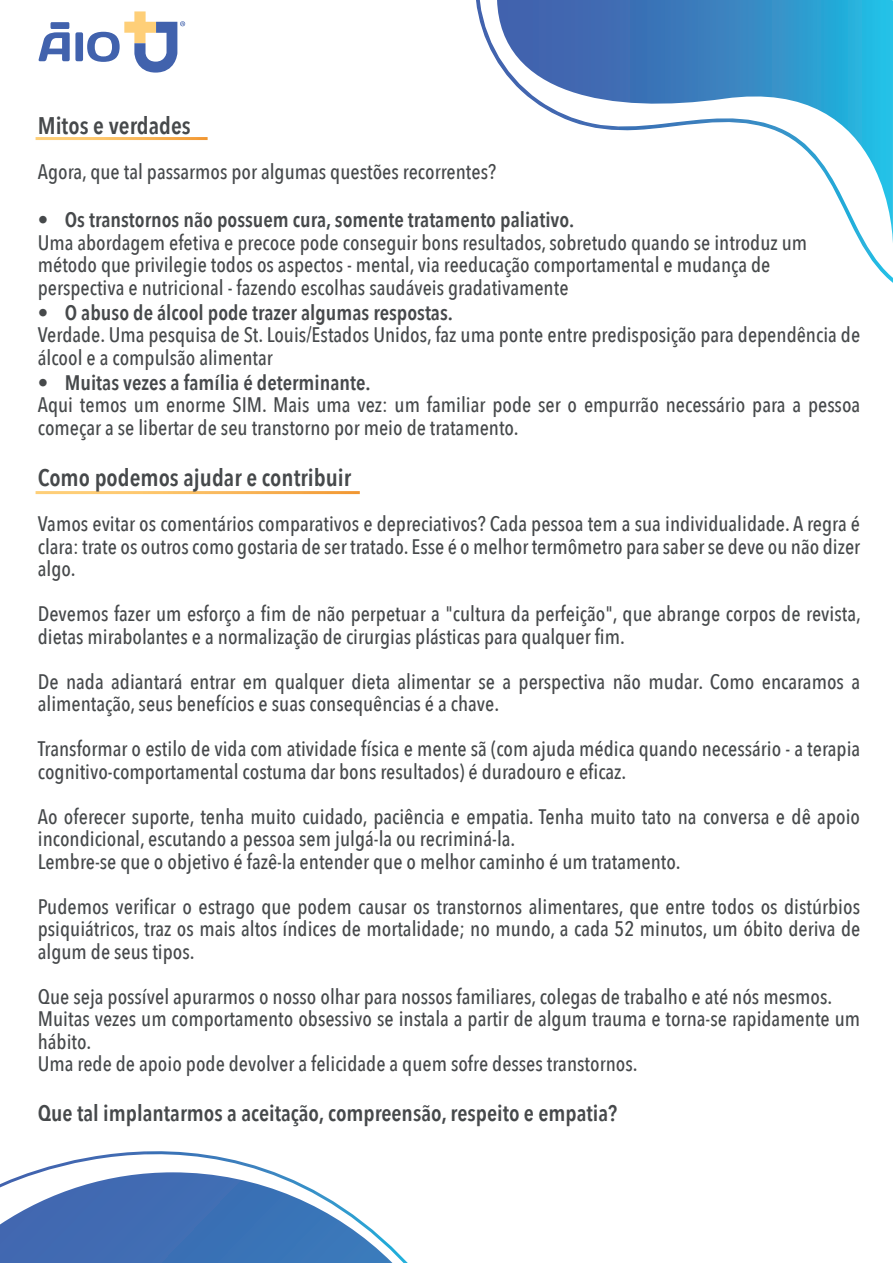
<style>
.page{position:relative;width:893px;height:1263px;background:#fff}
.page>*{position:absolute;margin:0;border:0;box-sizing:border-box;transform-origin:0 0}
.t1{font:600 24px "Avenir Next Condensed";color:#46494b}
.t2{font:600 22.5px "Avenir Next Condensed";color:#46494b}
.t3{font:500 21px/22.5px "Avenir Next Condensed";color:#46494b}
.t4{font:600 21px "Avenir Next Condensed";color:#46494b}
</style>
<div class="page">
<svg style="left:39px;top:11px;width:146px;height:62px"></svg>
<svg style="left:476px;top:0;width:417px;height:283px"></svg>
<svg style="left:497px;top:0;width:396px;height:245px"></svg>
<svg style="left:0;top:1151px;width:408px;height:112px"></svg>
<p class="t1" style="left:38px;top:105px;width:154px">Mitos e verdades</p>
<p class="t3" style="left:38px;top:161px;width:460px">Agora, que tal passarmos por algumas questões recorrentes?</p>
<p class="t4" style="left:38px;top:202px;width:538px">• Os transtornos não possuem cura, somente tratamento paliativo.</p>
<p class="t3" style="left:38px;top:231px;width:771px">Uma abordagem efetiva e precoce pode conseguir bons resultados, sobretudo quando se introduz um método que privilegie todos os aspectos - mental, via reeducação comportamental e mudança de perspectiva e nutricional - fazendo escolhas saudáveis gradativamente</p>
<p class="t4" style="left:38px;top:294px;width:417px">• O abuso de álcool pode trazer algumas respostas.</p>
<p class="t3" style="left:38px;top:324px;width:824px">Verdade. Uma pesquisa de St. Louis/Estados Unidos, faz uma ponte entre predisposição para dependência de álcool e a compulsão alimentar</p>
<p class="t4" style="left:38px;top:364px;width:334px">• Muitas vezes a família é determinante.</p>
<p class="t3" style="left:38px;top:394px;width:824px">Aqui temos um enorme SIM. Mais uma vez: um familiar pode ser o empurrão necessário para a pessoa começar a se libertar de seu transtorno por meio de tratamento.</p>
<p class="t1" style="left:38px;top:457px;width:315px">Como podemos ajudar e contribuir</p>
<p class="t3" style="left:38px;top:513px;width:824px;text-align:justify">Vamos evitar os comentários comparativos e depreciativos? Cada pessoa tem a sua individualidade. A regra é clara: trate os outros como gostaria de ser tratado. Esse é o melhor termômetro para saber se deve ou não dizer algo.</p>
<p class="t3" style="left:38px;top:603px;width:824px">Devemos fazer um esforço a fim de não perpetuar a "cultura da perfeição", que abrange corpos de revista, dietas mirabolantes e a normalização de cirurgias plásticas para qualquer fim.</p>
<p class="t3" style="left:38px;top:670px;width:824px">De nada adiantará entrar em qualquer dieta alimentar se a perspectiva não mudar. Como encaramos a alimentação, seus benefícios e suas consequências é a chave.</p>
<p class="t3" style="left:38px;top:738px;width:824px">Transformar o estilo de vida com atividade física e mente sã (com ajuda médica quando necessário - a terapia cognitivo-comportamental costuma dar bons resultados) é duradouro e eficaz.</p>
<p class="t3" style="left:38px;top:805px;width:824px">Ao oferecer suporte, tenha muito cuidado, paciência e empatia. Tenha muito tato na conversa e dê apoio incondicional, escutando a pessoa sem julgá-la ou recriminá-la.<br>Lembre-se que o objetivo é fazê-la entender que o melhor caminho é um tratamento.</p>
<p class="t3" style="left:38px;top:895px;width:824px;text-align:justify">Pudemos verificar o estrago que podem causar os transtornos alimentares, que entre todos os distúrbios psiquiátricos, traz os mais altos índices de mortalidade; no mundo, a cada 52 minutos, um óbito deriva de algum de seus tipos.</p>
<p class="t3" style="left:38px;top:985px;width:824px">Que seja possível apurarmos o nosso olhar para nossos familiares, colegas de trabalho e até nós mesmos.<br>Muitas vezes um comportamento obsessivo se instala a partir de algum trauma e torna-se rapidamente um hábito.<br>Uma rede de apoio pode devolver a felicidade a quem sofre desses transtornos.</p>
<p class="t2" style="left:38px;top:1093px;width:581px">Que tal implantarmos a aceitação, compreensão, respeito e empatia?</p>
</div>
